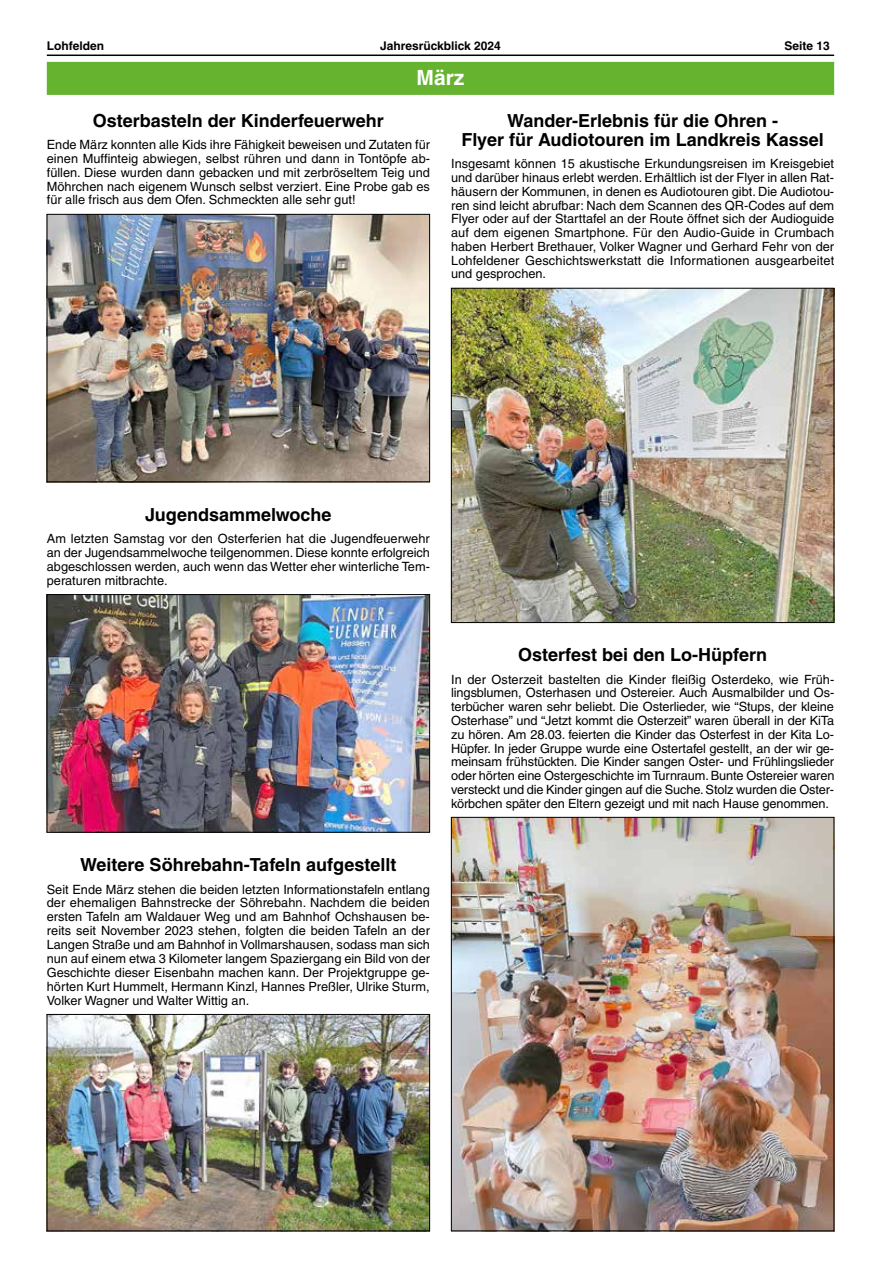
<style>
.page{position:relative;width:881px;height:1263px;background:#fff}
.page>*{position:absolute;margin:0;border:0;box-sizing:border-box;transform-origin:0 0}
.t1{font:700 21px "Helvetica LT";color:#fff}
.t2{font:700 18px/19.5px "Helvetica LT";color:#000;text-align:center}
.t3{font:12.75px/13.8px "Helvetica LT";color:#000;text-align:justify}
.t4{font:700 12px "Helvetica LT";color:#000}
</style>
<div class="page">
<hr style="left:47px;top:55px;width:786px;height:1px;background:#000">
<img style="left:453px;top:290px;width:378px;height:331px">
<div style="left:451px;top:288px;width:382px;height:335px;border:1px solid #000"></div>
<img style="left:453px;top:819px;width:378px;height:410px">
<div style="left:451px;top:817px;width:382px;height:414px;border:1px solid #000"></div>
<img style="left:49px;top:216px;width:378px;height:264px">
<div style="left:47px;top:214px;width:382px;height:268px;border:1px solid #000"></div>
<img style="left:49px;top:596px;width:378px;height:234px">
<div style="left:47px;top:594px;width:382px;height:238px;border:1px solid #000"></div>
<img style="left:49px;top:1016px;width:378px;height:213px">
<div style="left:47px;top:1014px;width:382px;height:217px;border:1px solid #000"></div>
<div style="left:47px;top:62px;width:786px;height:33px;background:#65b32e"></div>
<p class="t4" style="left:47px;top:38px;width:59px">Lohfelden</p>
<p class="t4" style="left:380px;top:38px;width:122px">Jahresrückblick 2024</p>
<p class="t4" style="left:784px;top:38px;width:47px">Seite 13</p>
<h1 class="t1" style="left:416px;top:64px;width:49px">März</h1>
<h2 class="t2" style="left:93px;top:110px;width:292px">Osterbasteln der Kinderfeuerwehr</h2>
<p class="t3" style="left:47px;top:138px;width:384px">Ende März konnten alle Kids ihre Fähigkeit beweisen und Zutaten für einen Muffinteig abwiegen, selbst rühren und dann in Tontöpfe ab&shy;füllen. Diese wurden dann gebacken und mit zerbröseltem Teig und Möhrchen nach eigenem Wunsch selbst verziert. Eine Probe gab es für alle frisch aus dem Ofen. Schmeckten alle sehr gut!</p>
<h2 class="t2" style="left:461px;top:110px;width:364px">Wander-Erlebnis für die Ohren -<br>Flyer für Audiotouren im Landkreis Kassel</h2>
<p class="t3" style="left:451px;top:157px;width:384px">Insgesamt können 15 akustische Erkundungsreisen im Kreisgebiet und darüber hinaus erlebt werden. Erhältlich ist der Flyer in allen Rat&shy;häusern der Kommunen, in denen es Audiotouren gibt. Die Audiotou&shy;ren sind leicht abrufbar: Nach dem Scannen des QR-Codes auf dem Flyer oder auf der Starttafel an der Route öffnet sich der Audioguide auf dem eigenen Smartphone. Für den Audio-Guide in Crumbach haben Herbert Brethauer, Volker Wagner und Gerhard Fehr von der Lohfeldener Geschichtswerkstatt die Informationen ausgearbeitet und gesprochen.</p>
<h2 class="t2" style="left:145px;top:504px;width:188px">Jugendsammelwoche</h2>
<p class="t3" style="left:47px;top:532px;width:384px">Am letzten Samstag vor den Osterferien hat die Jugendfeuerwehr an der Jugendsammelwoche teilgenommen. Diese konnte erfolgreich abgeschlossen werden, auch wenn das Wetter eher winterliche Tem&shy;peraturen mitbrachte.</p>
<h2 class="t2" style="left:80px;top:855px;width:317px">Weitere Söhrebahn-Tafeln aufgestellt</h2>
<p class="t3" style="left:47px;top:882px;width:384px">Seit Ende März stehen die beiden letzten Informationstafeln entlang der ehemaligen Bahnstrecke der Söhrebahn. Nachdem die beiden ersten Tafeln am Waldauer Weg und am Bahnhof Ochshausen be&shy;reits seit November 2023 stehen, folgten die beiden Tafeln an der Langen Straße und am Bahnhof in Vollmarshausen, sodass man sich nun auf einem etwa 3 Kilometer langem Spaziergang ein Bild von der Geschichte dieser Eisenbahn machen kann. Der Projektgruppe ge&shy;hörten Kurt Hummelt, Hermann Kinzl, Hannes Preßler, Ulrike Sturm, Volker Wagner und Walter Wittig an.</p>
<h2 class="t2" style="left:518px;top:645px;width:250px">Osterfest bei den Lo-Hüpfern</h2>
<p class="t3" style="left:451px;top:672px;width:384px">In der Osterzeit bastelten die Kinder fleißig Osterdeko, wie Früh&shy;lingsblumen, Osterhasen und Ostereier. Auch Ausmalbilder und Os&shy;terbücher waren sehr beliebt. Die Osterlieder, wie “Stups, der kleine Osterhase” und “Jetzt kommt die Osterzeit” waren überall in der KiTa zu hören. Am 28.03. feierten die Kinder das Osterfest in der Kita Lo-Hüpfer. In jeder Gruppe wurde eine Ostertafel gestellt, an der wir ge&shy;meinsam frühstückten. Die Kinder sangen Oster- und Frühlingslieder oder hörten eine Ostergeschichte im Turnraum. Bunte Ostereier waren versteckt und die Kinder gingen auf die Suche. Stolz wurden die Oster&shy;körbchen später den Eltern gezeigt und mit nach Hause genommen.</p>
</div>
